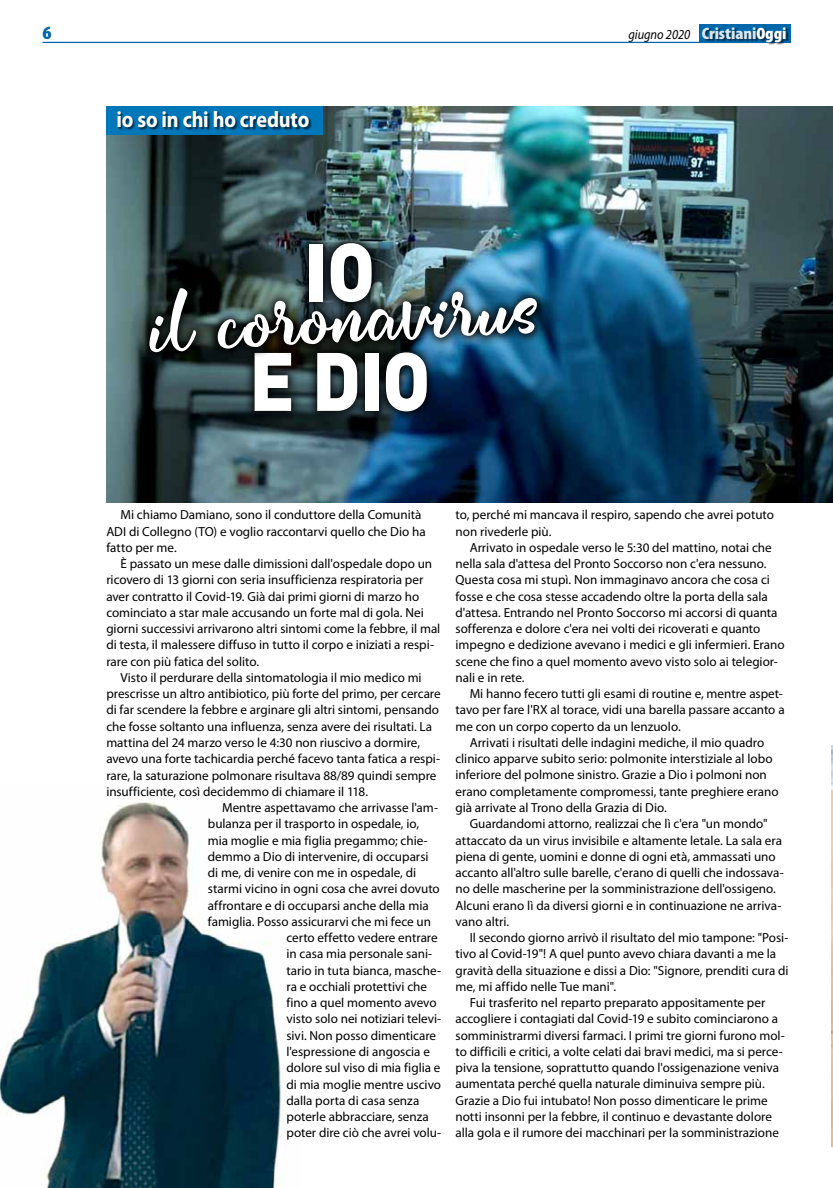
<style>
.page{position:relative;width:833px;height:1188px;background:#fff}
.page>*{position:absolute;margin:0;border:0;box-sizing:border-box;transform-origin:0 0}
.t1{font:900 81.25px/109.2px "DIN";color:#fff;text-align:center;scale:.93 1}
.t2{font:700 67.12px "Fredly";color:#fff;scale:.88 1}
.t3{font:700 22.5px "Myriad Pro";letter-spacing:-.01em;color:#fff;scale:.9 1}
.t4{font:900 condensed 18.75px "Myriad Pro";color:#0068ab;scale:1.1 1}
.t5{font:italic 13.75px "Myriad Pro";color:#000;scale:.9 1}
.t6{font:13.12px/16.2px "Myriad Pro";color:#000}
.s1{font-weight:900;font-style:normal;font-stretch:condensed;font-size:16.62px;color:#d7e8f2}
.s2{font-weight:900;font-style:normal;font-stretch:condensed;font-size:16.62px;color:#fff}
</style>
<div class="page">
<img style="left:0;top:802px;width:285px;height:385px">
<img style="left:106px;top:106px;width:727px;height:396px">
<div style="left:106px;top:106px;width:216px;height:29px;background:#0077b8"></div>
<div style="left:118px;top:111px;width:194px;height:19px;background:#000;opacity:.6"></div>
<hr style="left:43px;top:42px;width:747px;height:1px;background:#0068ab">
<div style="left:698px;top:25px;width:92px;height:18px;background:#0068ab"></div>
<div style="left:703px;top:28px;width:86px;height:17px;background:#000;opacity:.6"></div>
<svg style="left:297px;top:230px;width:85px;height:45px;background:#1c282a"></svg>
<svg style="left:242px;top:361px;width:195px;height:60px;background:#101c21"></svg>
<img style="left:137px;top:275px;width:410px;height:86px">
<h3 class="t4" style="left:43px;top:21px;width:10px">6</h3>
<p class="t5" style="left:628px;top:26px;width:177px">giugno 2020 <span class="s1">Cristiani</span><span class="s2">Oggi</span></p>
<h3 class="t3" style="left:116px;top:105px;width:216px">io so in chi ho creduto</h3>
<h1 class="t1" style="left:249px;top:213px;width:196px">IO<br>E DIO</h1>
<h2 class="t2" style="left:149px;top:290px;width:445px;rotate:-3deg">il coronavirus</h2>
<p class="t6" style="left:106px;top:506px;width:321px;text-indent:14px">Mi chiamo Damiano, sono il conduttore della Comunità<br>ADI di Collegno (TO) e voglio raccontarvi quello che Dio ha fatto per me.</p>
<p class="t6" style="left:106px;top:555px;width:335px;text-indent:14px">È passato un mese dalle dimissioni dall'ospedale dopo un ricovero di 13 giorni con seria insufficienza respiratoria per aver contratto il Covid-19. Già dai primi giorni di marzo ho cominciato a star male accusando un forte mal di gola. Nei giorni successivi arrivarono altri sintomi come la febbre, il mal di testa, il malessere diffuso in tutto il corpo e iniziati a respi&shy;rare con più fatica del solito.</p>
<p class="t6" style="left:120px;top:669px;width:303px">Visto il perdurare della sintomatologia il mio medico mi</p>
<p class="t6" style="left:106px;top:685px;width:336px">prescrisse un altro antibiotico, più forte del primo, per cercare</p>
<p class="t6" style="left:106px;top:701px;width:334px">di far scendere la febbre e arginare gli altri sintomi, pensando</p>
<p class="t6" style="left:106px;top:717px;width:327px">che fosse soltanto una influenza, senza avere dei risultati. La</p>
<p class="t6" style="left:106px;top:734px;width:315px">mattina del 24 marzo verso le 4:30 non riuscivo a dormire,</p>
<p class="t6" style="left:106px;top:750px;width:335px">avevo una forte tachicardia perché facevo tanta fatica a respi-</p>
<p class="t6" style="left:106px;top:766px;width:332px">rare, la saturazione polmonare risultava 88/89 quindi sempre</p>
<p class="t6" style="left:106px;top:782px;width:263px">insufficiente, così decidemmo di chiamare il 118.</p>
<p class="t6" style="left:222px;top:799px;width:218px">Mentre aspettavamo che arrivasse l'am-</p>
<p class="t6" style="left:208px;top:815px;width:213px">bulanza per il trasporto in ospedale, io,</p>
<p class="t6" style="left:208px;top:831px;width:221px">mia moglie e mia figlia pregammo; chie-</p>
<p class="t6" style="left:208px;top:847px;width:222px">demmo a Dio di intervenire, di occuparsi</p>
<p class="t6" style="left:208px;top:864px;width:210px">di me, di venire con me in ospedale, di</p>
<p class="t6" style="left:208px;top:880px;width:233px">starmi vicino in ogni cosa che avrei dovuto</p>
<p class="t6" style="left:208px;top:896px;width:222px">affrontare e di occuparsi anche della mia</p>
<p class="t6" style="left:208px;top:912px;width:225px">famiglia. Posso assicurarvi che mi fece un</p>
<p class="t6" style="left:286px;top:929px;width:153px">certo effetto vedere entrare</p>
<p class="t6" style="left:286px;top:945px;width:147px">in casa mia personale sani-</p>
<p class="t6" style="left:286px;top:961px;width:156px">tario in tuta bianca, masche-</p>
<p class="t6" style="left:286px;top:977px;width:142px">ra e occhiali protettivi che</p>
<p class="t6" style="left:286px;top:994px;width:152px">fino a quel momento avevo</p>
<p class="t6" style="left:286px;top:1010px;width:156px">visto solo nei notiziari televi-</p>
<p class="t6" style="left:286px;top:1026px;width:151px">sivi. Non posso dimenticare</p>
<p class="t6" style="left:286px;top:1042px;width:145px">l'espressione di angoscia e</p>
<p class="t6" style="left:286px;top:1059px;width:155px">dolore sul viso di mia figlia e</p>
<p class="t6" style="left:286px;top:1075px;width:156px">di mia moglie mentre uscivo</p>
<p class="t6" style="left:286px;top:1091px;width:134px">dalla porta di casa senza</p>
<p class="t6" style="left:286px;top:1107px;width:144px">poterle abbracciare, senza</p>
<p class="t6" style="left:286px;top:1124px;width:156px">poter dire ciò che avrei volu-</p>
<p class="t6" style="left:455px;top:506px;width:320px">to, perché mi mancava il respiro, sapendo che avrei potuto non rivederle più.</p>
<p class="t6" style="left:455px;top:539px;width:330px;text-indent:14px">Arrivato in ospedale verso le 5:30 del mattino, notai che nella sala d'attesa del Pronto Soccorso non c'era nessuno.<br>Questa cosa mi stupì. Non immaginavo ancora che cosa ci fosse e che cosa stesse accadendo oltre la porta della sala d'attesa. Entrando nel Pronto Soccorso mi accorsi di quanta sofferenza e dolore c'era nei volti dei ricoverati e quanto impegno e dedizione avevano i medici e gli infermieri. Erano scene che fino a quel momento avevo visto solo ai telegior&shy;nali e in rete.</p>
<p class="t6" style="left:470px;top:685px;width:315px">Mi hanno fecero tutti gli esami di routine e, mentre aspet-</p>
<p class="t6" style="left:455px;top:701px;width:331px">tavo per fare l'RX al torace, vidi una barella passare accanto a</p>
<p class="t6" style="left:455px;top:717px;width:227px">me con un corpo coperto da un lenzuolo.</p>
<p class="t6" style="left:470px;top:734px;width:296px">Arrivati i risultati delle indagini mediche, il mio quadro</p>
<p class="t6" style="left:455px;top:750px;width:318px">clinico apparve subito serio: polmonite interstiziale al lobo</p>
<p class="t6" style="left:455px;top:766px;width:313px">inferiore del polmone sinistro. Grazie a Dio i polmoni non</p>
<p class="t6" style="left:455px;top:782px;width:324px">erano completamente compromessi, tante preghiere erano</p>
<p class="t6" style="left:455px;top:799px;width:213px">già arrivate al Trono della Grazia di Dio.</p>
<p class="t6" style="left:470px;top:815px;width:299px">Guardandomi attorno, realizzai che lì c'era "un mondo"</p>
<p class="t6" style="left:455px;top:831px;width:328px">attaccato da un virus invisibile e altamente letale. La sala era</p>
<p class="t6" style="left:455px;top:847px;width:322px">piena di gente, uomini e donne di ogni età, ammassati uno</p>
<p class="t6" style="left:455px;top:864px;width:330px">accanto all'altro sulle barelle, c'erano di quelli che indossava-</p>
<p class="t6" style="left:455px;top:880px;width:322px">no delle mascherine per la somministrazione dell'ossigeno.</p>
<p class="t6" style="left:455px;top:896px;width:327px">Alcuni erano lì da diversi giorni e in continuazione ne arriva-</p>
<p class="t6" style="left:455px;top:912px;width:55px">vano altri.</p>
<p class="t6" style="left:470px;top:929px;width:320px">Il secondo giorno arrivò il risultato del mio tampone: "Posi-</p>
<p class="t6" style="left:455px;top:945px;width:322px">tivo al Covid-19"! A quel punto avevo chiara davanti a me la</p>
<p class="t6" style="left:455px;top:961px;width:334px">gravità della situazione e dissi a Dio: "Signore, prenditi cura di</p>
<p class="t6" style="left:455px;top:977px;width:162px">me, mi affido nelle Tue mani".</p>
<p class="t6" style="left:470px;top:994px;width:297px">Fui trasferito nel reparto preparato appositamente per</p>
<p class="t6" style="left:455px;top:1010px;width:324px">accogliere i contagiati dal Covid-19 e subito cominciarono a</p>
<p class="t6" style="left:455px;top:1026px;width:331px">somministrarmi diversi farmaci. I primi tre giorni furono mol-</p>
<p class="t6" style="left:455px;top:1042px;width:329px">to difficili e critici, a volte celati dai bravi medici, ma si perce-</p>
<p class="t6" style="left:455px;top:1059px;width:325px">piva la tensione, soprattutto quando l'ossigenazione veniva</p>
<p class="t6" style="left:455px;top:1075px;width:311px">aumentata perché quella naturale diminuiva sempre più.</p>
<p class="t6" style="left:455px;top:1091px;width:314px">Grazie a Dio fui intubato! Non posso dimenticare le prime</p>
<p class="t6" style="left:455px;top:1107px;width:318px">notti insonni per la febbre, il continuo e devastante dolore</p>
<p class="t6" style="left:455px;top:1124px;width:325px">alla gola e il rumore dei macchinari per la somministrazione</p>
</div>
